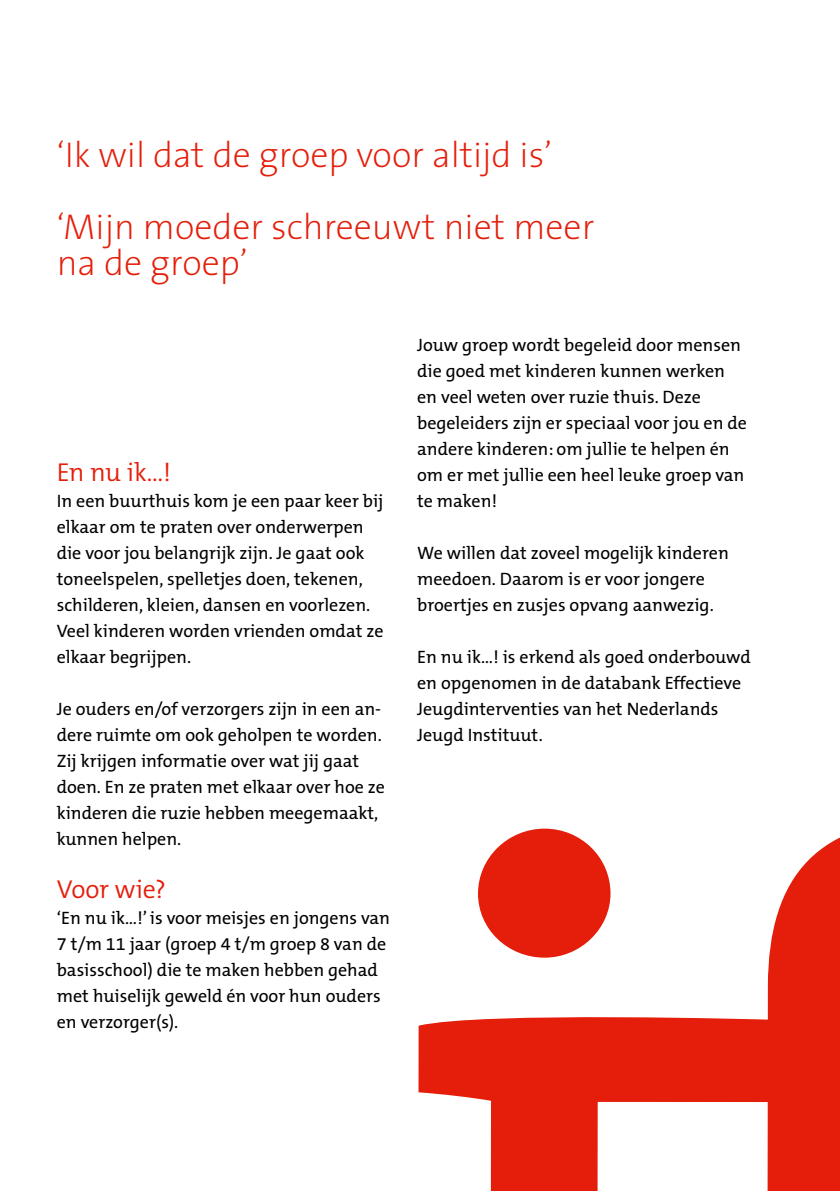
<style>
.page{position:relative;width:840px;height:1191px;background:#fff}
.page>*{position:absolute;margin:0;border:0;box-sizing:border-box;transform-origin:0 0}
.t1{font:200 36px/72px "The Sans";color:#e41e0a}
.t2{font:300 26px "The Mix B4";letter-spacing:-.015em;color:#e41e0a}
.t3{font:18px/26px "The Mix B5 Plain";color:#000}
</style>
<div class="page">
<svg style="left:418px;top:828px;width:421px;height:363px"></svg>
<h1 class="t1" style="left:57px;top:118px;width:539px">‘Ik wil dat de groep voor altijd is’ ‘Mijn moeder schreeuwt niet meer</h1>
<h1 class="t1" style="left:57px;top:226px;width:192px">na de groep’</h1>
<h2 class="t2" style="left:57px;top:458px;width:116px">En nu ik…!</h2>
<p class="t3" style="left:57px;top:489px;width:328px">In een buurthuis kom je een paar keer bij elkaar om te praten over onderwerpen die voor jou belangrijk zijn. Je gaat ook toneelspelen, spelletjes doen, tekenen, schilderen, kleien, dansen en voorlezen.<br>Veel kinderen worden vrienden omdat ze elkaar begrijpen.</p>
<p class="t3" style="left:57px;top:697px;width:329px">Je ouders en/of verzorgers zijn in een an&shy;dere ruimte om ook geholpen te worden.<br>Zij krijgen informatie over wat jij gaat doen. En ze praten met elkaar over hoe ze kinderen die ruzie hebben meegemaakt, kunnen helpen.</p>
<h2 class="t2" style="left:57px;top:874px;width:111px">Voor wie?</h2>
<p class="t3" style="left:57px;top:905px;width:334px">‘En nu ik…!’ is voor meisjes en jongens van 7 t/m 11 jaar (groep 4 t/m groep 8 van de basisschool) die te maken hebben gehad met huiselijk geweld én voor hun ouders en verzorger(s).</p>
<p class="t3" style="left:417px;top:333px;width:331px">Jouw groep wordt begeleid door mensen die goed met kinderen kunnen werken en veel weten over ruzie thuis. Deze begeleiders zijn er speciaal voor jou en de andere kinderen: om jullie te helpen én om er met jullie een heel leuke groep van te maken!</p>
<p class="t3" style="left:417px;top:541px;width:313px">We willen dat zoveel mogelijk kinderen meedoen. Daarom is er voor jongere broertjes en zusjes opvang aanwezig.</p>
<p class="t3" style="left:417px;top:645px;width:335px">En nu ik…! is erkend als goed onderbouwd en opgenomen in de databank Effectieve Jeugdinterventies van het Nederlands Jeugd Instituut.</p>
</div>
